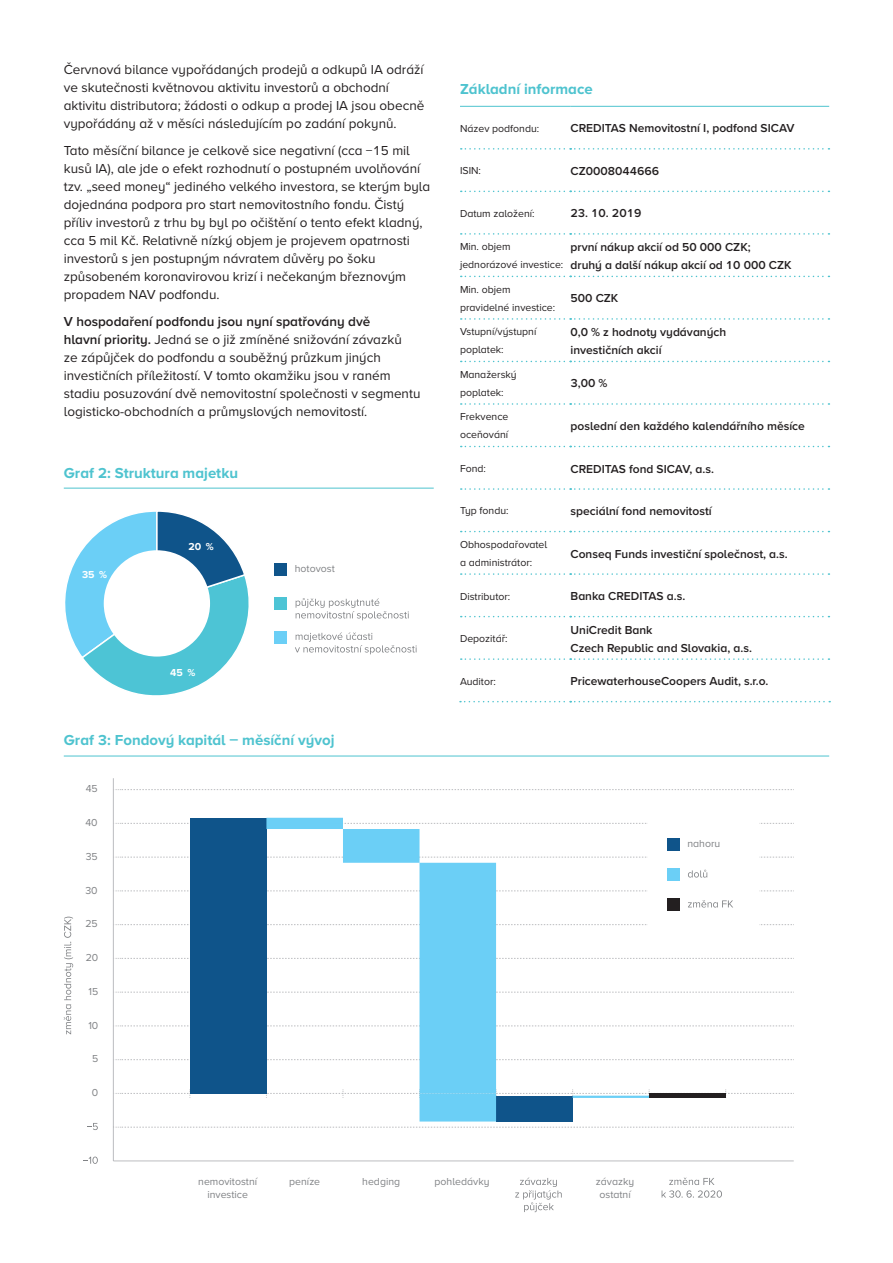
<style>
.page{position:relative;width:893px;height:1263px;background:#fff}
.page>*{position:absolute;margin:0;border:0;box-sizing:border-box;transform-origin:0 0}
.nadpisy_10b{font:700 15px "Proxima Nova A";color:#4ec3cf}
.zakladni_text_9b{font:13.5px/18px "Proxima Nova A";color:#231f20}
.zakladni_text_9b-2{font:600 12px/18px "Proxima Nova A";color:#231f20}
.zakladni_text_9b-3{font:10.5px/18px "Proxima Nova A";color:#231f20}
.t1{font:10.5px/12.6px "Proxima Nova A";color:#808285;text-align:center}
.t2{font:700 10.5px "Proxima Nova A";color:#fff}
.s1{font-weight:600}
</style>
<div class="page">
<svg style="left:460px;top:105px;width:369px;height:596px"></svg>
<hr style="left:570px;top:107px;width:1px;height:41px;background:#fff">
<hr style="left:570px;top:150px;width:1px;height:41px;background:#fff">
<hr style="left:570px;top:192px;width:1px;height:41px;background:#fff">
<hr style="left:570px;top:235px;width:1px;height:41px;background:#fff">
<hr style="left:570px;top:277px;width:1px;height:41px;background:#fff">
<hr style="left:570px;top:320px;width:1px;height:41px;background:#fff">
<hr style="left:570px;top:362px;width:1px;height:41px;background:#fff">
<hr style="left:570px;top:405px;width:1px;height:41px;background:#fff">
<hr style="left:570px;top:447px;width:1px;height:41px;background:#fff">
<hr style="left:570px;top:490px;width:1px;height:41px;background:#fff">
<hr style="left:570px;top:532px;width:1px;height:41px;background:#fff">
<hr style="left:570px;top:575px;width:1px;height:41px;background:#fff">
<hr style="left:570px;top:617px;width:1px;height:41px;background:#fff">
<hr style="left:570px;top:660px;width:1px;height:41px;background:#fff">
<svg style="left:461px;top:148px;width:368px;height:2px"></svg>
<svg style="left:461px;top:191px;width:368px;height:1px"></svg>
<svg style="left:461px;top:233px;width:368px;height:2px"></svg>
<svg style="left:461px;top:276px;width:368px;height:1px"></svg>
<svg style="left:461px;top:318px;width:368px;height:2px"></svg>
<svg style="left:461px;top:361px;width:368px;height:1px"></svg>
<svg style="left:461px;top:403px;width:368px;height:2px"></svg>
<svg style="left:461px;top:446px;width:368px;height:1px"></svg>
<svg style="left:461px;top:488px;width:368px;height:2px"></svg>
<svg style="left:461px;top:531px;width:368px;height:1px"></svg>
<svg style="left:461px;top:616px;width:368px;height:1px"></svg>
<svg style="left:461px;top:658px;width:368px;height:2px"></svg>
<svg style="left:460px;top:701px;width:370px;height:1px"></svg>
<hr style="left:460px;top:106px;width:110px;height:1px;background:#4ec3cf">
<hr style="left:570px;top:106px;width:259px;height:1px;background:#4ec3cf">
<svg style="left:461px;top:573px;width:368px;height:2px"></svg>
<hr style="left:64px;top:756px;width:765px;height:1px;background:#4ec3cf">
<hr style="left:113px;top:1160px;width:681px;height:1px;background:#bcbdc0">
<hr style="left:113px;top:778px;width:1px;height:383px;background:#bcbdc0">
<svg style="left:115px;top:1127px;width:679px;height:1px"></svg>
<svg style="left:115px;top:1025px;width:679px;height:1px"></svg>
<svg style="left:83px;top:1156px;width:15px;height:8px"></svg>
<svg style="left:87px;top:1123px;width:11px;height:7px"></svg>
<svg style="left:115px;top:1059px;width:679px;height:1px"></svg>
<svg style="left:115px;top:992px;width:679px;height:1px"></svg>
<svg style="left:115px;top:924px;width:679px;height:1px"></svg>
<svg style="left:115px;top:958px;width:679px;height:1px"></svg>
<svg style="left:115px;top:890px;width:679px;height:1px"></svg>
<svg style="left:115px;top:857px;width:679px;height:1px"></svg>
<svg style="left:115px;top:789px;width:679px;height:1px"></svg>
<svg style="left:115px;top:823px;width:679px;height:1px"></svg>
<svg style="left:64px;top:917px;width:9px;height:117px"></svg>
<div style="left:190px;top:818px;width:76px;height:275px;background:#0f548a"></div>
<svg style="left:266px;top:818px;width:230px;height:271px"></svg>
<svg style="left:115px;top:1089px;width:679px;height:32px"></svg>
<div style="left:649px;top:1093px;width:77px;height:5px;background:#231f20"></div>
<svg style="left:515px;top:1177px;width:47px;height:35px"></svg>
<svg style="left:662px;top:1177px;width:60px;height:21px"></svg>
<div style="left:648px;top:805px;width:111px;height:138px;background:#fff"></div>
<div style="left:667px;top:838px;width:13px;height:12px;background:#0f548a"></div>
<div style="left:667px;top:868px;width:13px;height:12px;background:#6bcff6"></div>
<svg style="left:688px;top:870px;width:19px;height:7px"></svg>
<div style="left:667px;top:898px;width:13px;height:12px;background:#231f20"></div>
<svg style="left:688px;top:900px;width:45px;height:7px"></svg>
<svg style="left:65px;top:511px;width:184px;height:185px"></svg>
<div style="left:104px;top:550px;width:106px;height:106px;background:#fff;border-radius:50%"></div>
<div style="left:275px;top:563px;width:12px;height:13px;background:#0f548a"></div>
<div style="left:275px;top:597px;width:12px;height:13px;background:#4dc4d5"></div>
<svg style="left:296px;top:598px;width:113px;height:22px"></svg>
<div style="left:275px;top:631px;width:12px;height:13px;background:#6bcff6"></div>
<svg style="left:295px;top:632px;width:122px;height:22px"></svg>
<hr style="left:64px;top:488px;width:370px;height:1px;background:#4ec3cf">
<p class="zakladni_text_9b" style="left:64px;top:61px;width:362px">Červnová bilance vypořádaných prodejů a odkupů IA odráží ve skutečnosti květnovou aktivitu investorů a obchodní aktivitu distributora; žádosti o odkup a prodej IA jsou obecně vypořádány až v měsíci následujícím po zadání pokynů.</p>
<p class="zakladni_text_9b" style="left:64px;top:142px;width:368px">Tato měsíční bilance je celkově sice negativní (cca −15 mil kusů IA), ale jde o efekt rozhodnutí o postupném uvolňování tzv. „seed money“ jediného velkého investora, se kterým byla dojednána podpora pro start nemovitostního fondu. Čistý příliv investorů z trhu by byl po očištění o tento efekt kladný, cca 5 mil Kč. Relativně nízký objem je projevem opatrnosti investorů s jen postupným návratem důvěry po šoku způsobeném koronavirovou krizí i nečekaným březnovým propadem NAV podfondu.</p>
<p class="zakladni_text_9b" style="left:64px;top:313px;width:358px"><span class="s1">V hospodaření podfondu jsou nyní spatřovány dvě<br>hlavní priority.</span> Jedná se o již zmíněné snižování závazků<br>ze zápůjček do podfondu a souběžný průzkum jiných investičních příležitostí. V tomto okamžiku jsou v raném stadiu posuzování dvě nemovitostní společnosti v segmentu logisticko-obchodních a průmyslových nemovitostí.</p>
<p class="nadpisy_10b" style="left:64px;top:464px;width:176px">Graf 2: Struktura majetku</p>
<p class="t2" style="left:82px;top:568px;width:27px">35 %</p>
<p class="t2" style="left:189px;top:540px;width:27px">20 %</p>
<p class="t2" style="left:170px;top:666px;width:27px">45 %</p>
<p class="t1" style="left:295px;top:562px;width:42px">hotovost</p>
<p class="nadpisy_10b" style="left:64px;top:731px;width:272px">Graf 3: Fondový kapitál <span class="s1">–</span> měsíční vývoj</p>
<p class="t1" style="left:86px;top:783px;width:14px">45</p>
<p class="t1" style="left:85px;top:816px;width:14px">40</p>
<p class="t1" style="left:86px;top:850px;width:14px">35</p>
<p class="t1" style="left:85px;top:884px;width:14px">30</p>
<p class="t1" style="left:85px;top:918px;width:14px">25</p>
<p class="t1" style="left:86px;top:951px;width:14px">20</p>
<p class="t1" style="left:89px;top:985px;width:11px">15</p>
<p class="t1" style="left:88px;top:1019px;width:11px">10</p>
<p class="t1" style="left:92px;top:1053px;width:8px">5</p>
<p class="t1" style="left:92px;top:1086px;width:8px">0</p>
<p class="nadpisy_10b" style="left:460px;top:80px;width:134px">Základní informace</p>
<p class="zakladni_text_9b-3" style="left:460px;top:119px;width:81px">Název podfondu:</p>
<p class="zakladni_text_9b-2" style="left:571px;top:119px;width:225px">CREDITAS Nemovitostní I, podfond SICAV</p>
<p class="zakladni_text_9b-3" style="left:460px;top:162px;width:23px">ISIN:</p>
<p class="zakladni_text_9b-2" style="left:571px;top:162px;width:90px">CZ0008044666</p>
<p class="zakladni_text_9b-3" style="left:460px;top:204px;width:76px">Datum založení:</p>
<p class="zakladni_text_9b-2" style="left:571px;top:205px;width:72px">23. 10. 2019</p>
<p class="zakladni_text_9b-3" style="left:460px;top:238px;width:105px">Min. objem jednorázové investice:</p>
<p class="zakladni_text_9b-2" style="left:571px;top:238px;width:222px">první nákup akcií od 50 000 CZK;<br>druhý a další nákup akcií od 10 000 CZK</p>
<p class="zakladni_text_9b-3" style="left:460px;top:280px;width:52px">Min. objem</p>
<p class="zakladni_text_9b-3" style="left:460px;top:298px;width:97px">pravidelné investice:</p>
<p class="zakladni_text_9b-2" style="left:571px;top:290px;width:49px">500 CZK</p>
<p class="zakladni_text_9b-3" style="left:460px;top:323px;width:78px">Vstupní/výstupní poplatek:</p>
<p class="zakladni_text_9b-2" style="left:571px;top:323px;width:157px">0,0 % z hodnoty vydávaných</p>
<p class="zakladni_text_9b-2" style="left:571px;top:341px;width:93px">investičních akcií</p>
<p class="zakladni_text_9b-3" style="left:460px;top:366px;width:58px">Manažerský</p>
<p class="zakladni_text_9b-3" style="left:460px;top:384px;width:45px">poplatek:</p>
<p class="zakladni_text_9b-3" style="left:460px;top:408px;width:50px">Frekvence</p>
<p class="zakladni_text_9b-3" style="left:460px;top:426px;width:50px">oceňování</p>
<p class="zakladni_text_9b-2" style="left:571px;top:375px;width:39px">3,00 %</p>
<p class="zakladni_text_9b-2" style="left:571px;top:417px;width:236px">poslední den každého kalendářního měsíce</p>
<p class="zakladni_text_9b-3" style="left:460px;top:460px;width:28px">Fond:</p>
<p class="zakladni_text_9b-2" style="left:571px;top:460px;width:145px">CREDITAS fond SICAV, a.s.</p>
<p class="zakladni_text_9b-3" style="left:460px;top:502px;width:50px">Typ fondu:</p>
<p class="zakladni_text_9b-2" style="left:571px;top:502px;width:143px">speciální fond nemovitostí</p>
<p class="zakladni_text_9b-3" style="left:460px;top:536px;width:89px">Obhospodařovatel</p>
<p class="zakladni_text_9b-3" style="left:460px;top:554px;width:74px">a administrátor:</p>
<p class="zakladni_text_9b-2" style="left:571px;top:545px;width:219px">Conseq Funds investiční společnost, a.s.</p>
<p class="zakladni_text_9b-3" style="left:460px;top:587px;width:52px">Distributor:</p>
<p class="zakladni_text_9b-2" style="left:571px;top:587px;width:116px">Banka CREDITAS a.s.</p>
<p class="zakladni_text_9b-3" style="left:460px;top:630px;width:49px">Depozitář:</p>
<p class="zakladni_text_9b-2" style="left:571px;top:621px;width:183px">UniCredit Bank<br>Czech Republic and Slovakia, a.s.</p>
<p class="zakladni_text_9b-3" style="left:460px;top:672px;width:37px">Auditor:</p>
<p class="zakladni_text_9b-2" style="left:571px;top:672px;width:199px">PricewaterhouseCoopers Audit, s.r.o.</p>
<p class="t1" style="left:687px;top:838px;width:34px">nahoru</p>
<p class="t1" style="left:198px;top:1175px;width:60px">nemovitostní investice</p>
<p class="t1" style="left:289px;top:1175px;width:32px">peníze</p>
<p class="t1" style="left:362px;top:1175px;width:39px">hedging</p>
<p class="t1" style="left:435px;top:1175px;width:56px">pohledávky</p>
<p class="t1" style="left:596px;top:1175px;width:40px">závazky ostatní</p>
</div>
